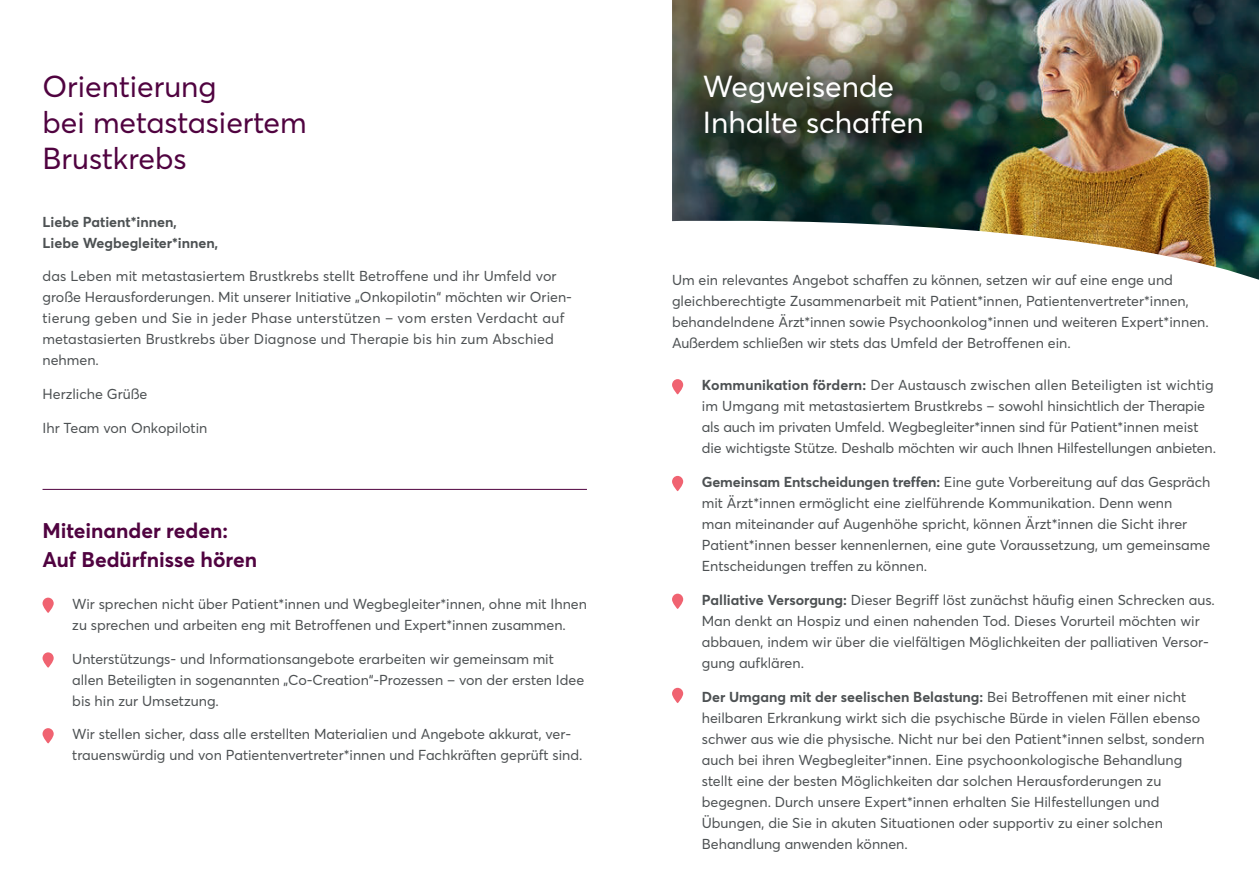
<style>
.page{position:relative;width:1259px;height:893px;background:#fff}
.page>*{position:absolute;margin:0;border:0;box-sizing:border-box;transform-origin:0 0}
.t1{font:30px/36px "Averta Std PE";color:#500340}
.t2{font:30px/36px "Averta Std PE";color:#fff}
.t3{font:700 21px/28.8px "Averta Std PE";color:#500340}
.t4{font:14.25px/21px "Averta Std PE";color:#4d5153}
.t5{font:700 14.25px/21px "Averta Std PE";color:#4d5153}
.s1{font-weight:700}
</style>
<div class="page">
<img style="left:672px;top:0;width:587px;height:280px">
<hr style="left:43px;top:489px;width:544px;height:1px;background:#500340">
<svg style="left:43px;top:598px;width:11px;height:15px"></svg>
<svg style="left:43px;top:652px;width:11px;height:16px"></svg>
<svg style="left:43px;top:728px;width:11px;height:15px"></svg>
<svg style="left:672px;top:379px;width:11px;height:15px"></svg>
<svg style="left:672px;top:476px;width:11px;height:15px"></svg>
<svg style="left:672px;top:594px;width:11px;height:15px"></svg>
<svg style="left:672px;top:688px;width:11px;height:15px"></svg>
<svg style="left:677px;top:55px;width:272px;height:125px"></svg>
<h1 class="t1" style="left:43px;top:69px;width:266px">Orientierung<br>bei metastasiertem<br>Brustkrebs</h1>
<p class="t5" style="left:43px;top:212px;width:177px">Liebe Patient*innen,<br>Liebe Wegbegleiter*innen,</p>
<p class="t4" style="left:43px;top:266px;width:531px">das Leben mit metastasiertem Brustkrebs stellt Betroffene und ihr Umfeld vor große Herausforderungen. Mit unserer Initiative „Onkopilotin“ möchten wir Orien&shy;tierung geben und Sie in jeder Phase unterstützen – vom ersten Verdacht auf metastasierten Brustkrebs über Diagnose und Therapie bis hin zum Abschied nehmen.</p>
<p class="t4" style="left:43px;top:384px;width:106px">Herzliche Grüße</p>
<p class="t4" style="left:43px;top:417px;width:166px">Ihr Team von Onkopilotin</p>
<h2 class="t3" style="left:43px;top:518px;width:216px">Miteinander reden:<br>Auf Bedürfnisse hören</h2>
<p class="t4" style="left:72px;top:593px;width:516px">Wir sprechen nicht über Patient*innen und Wegbegleiter*innen, ohne mit Ihnen zu sprechen und arbeiten eng mit Betroffenen und Expert*innen zusammen.</p>
<p class="t4" style="left:72px;top:648px;width:513px">Unterstützungs- und Informationsangebote erarbeiten wir gemeinsam mit allen Beteiligten in sogenannten „Co-Creation“-Prozessen – von der ersten Idee bis hin zur Umsetzung.</p>
<p class="t4" style="left:72px;top:724px;width:512px">Wir stellen sicher, dass alle erstellten Materialien und Angebote akkurat, ver&shy;trauenswürdig und von Patientenvertreter*innen und Fachkräften geprüft sind.</p>
<h1 class="t2" style="left:703px;top:69px;width:222px">Wegweisende<br>Inhalte schaffen</h1>
<p class="t4" style="left:672px;top:270px;width:538px">Um ein relevantes Angebot schaffen zu können, setzen wir auf eine enge und gleichberechtigte Zusammenarbeit mit Patient*innen, Patientenvertreter*innen, behandelndene Ärzt*innen sowie Psychoonkolog*innen und weiteren Expert*innen.<br>Außerdem schließen wir stets das Umfeld der Betroffenen ein.</p>
<p class="t4" style="left:702px;top:375px;width:516px"><span class="s1">Kommunikation fördern:</span> Der Austausch zwischen allen Beteiligten ist wichtig im Umgang mit metastasiertem Brustkrebs – sowohl hinsichtlich der Therapie als auch im privaten Umfeld. Wegbegleiter*innen sind für Patient*innen meist die wichtigste Stütze. Deshalb möchten wir auch Ihnen Hilfestellungen anbieten.</p>
<p class="t4" style="left:702px;top:472px;width:510px"><span class="s1">Gemeinsam Entscheidungen treffen:</span> Eine gute Vorbereitung auf das Gespräch mit Ärzt*innen ermöglicht eine zielführende Kommunikation. Denn wenn<br>man miteinander auf Augenhöhe spricht, können Ärzt*innen die Sicht ihrer Patient*innen besser kennenlernen, eine gute Voraussetzung, um gemeinsame Entscheidungen treffen zu können.</p>
<p class="t4" style="left:702px;top:589px;width:514px"><span class="s1">Palliative Versorgung:</span> Dieser Begriff löst zunächst häufig einen Schrecken aus.<br>Man denkt an Hospiz und einen nahenden Tod. Dieses Vorurteil möchten wir abbauen, indem wir über die vielfältigen Möglichkeiten der palliativen Versor&shy;gung aufklären.</p>
<p class="t4" style="left:702px;top:686px;width:504px"><span class="s1">Der Umgang mit der seelischen Belastung:</span> Bei Betroffenen mit einer nicht heilbaren Erkrankung wirkt sich die psychische Bürde in vielen Fällen ebenso schwer aus wie die physische. Nicht nur bei den Patient*innen selbst, sondern auch bei ihren Wegbegleiter*innen. Eine psychoonkologische Behandlung stellt eine der besten Möglichkeiten dar solchen Herausforderungen zu begegnen. Durch unsere Expert*innen erhalten Sie Hilfestellungen und Übungen, die Sie in akuten Situationen oder supportiv zu einer solchen Behandlung anwenden können.</p>
</div>
